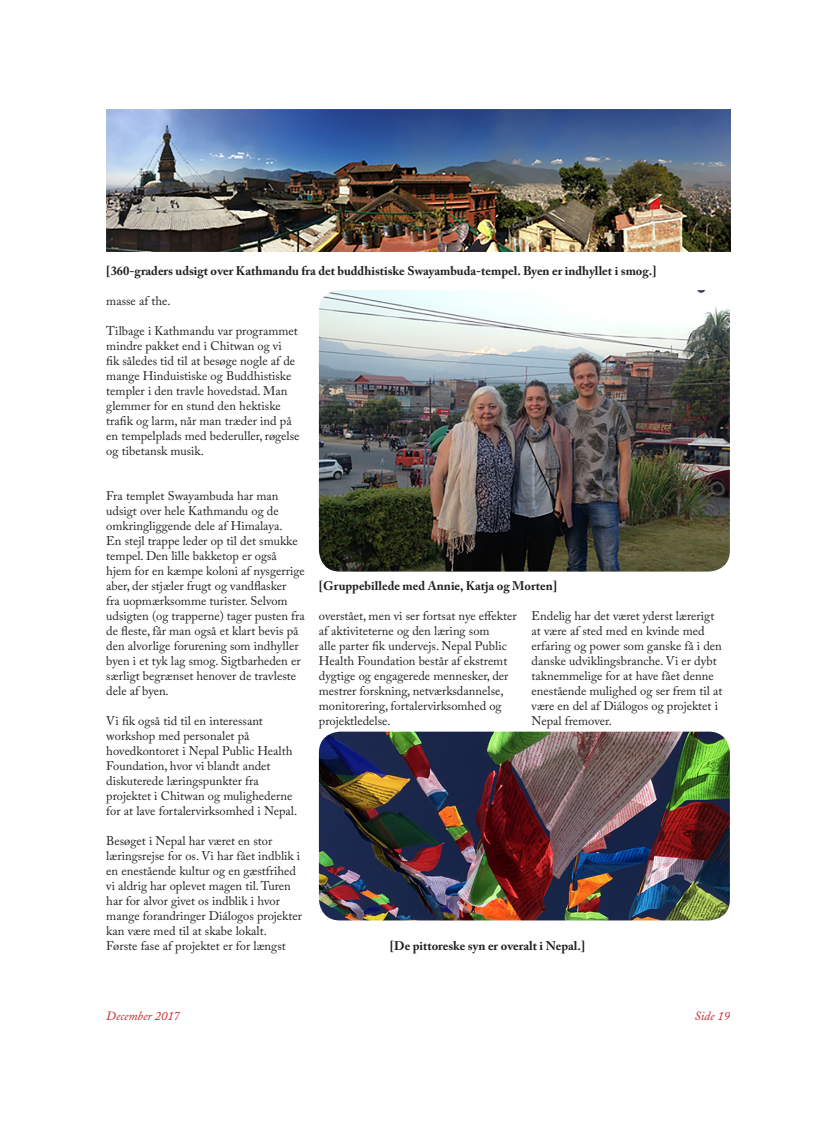
<style>
.page{position:relative;width:815px;height:1124px;background:#fff}
.page>*{position:absolute;margin:0;border:0;box-sizing:border-box;transform-origin:0 0}
.t1{font:12.5px/15px "Adobe Caslon Pro";color:#231f20}
.t2{font:700 12.5px "Adobe Caslon Pro";color:#231f20}
.t3{font:italic 12.5px "Adobe Caslon Pro";color:#c82329}
</style>
<div class="page">
<img style="left:319px;top:290px;width:411px;height:281px">
<img style="left:106px;top:110px;width:624px;height:142px">
<img style="left:319px;top:731px;width:411px;height:189px">
<p class="t2" style="left:106px;top:263px;width:552px">[360-graders udsigt over Kathmandu fra det buddhistiske Swayambuda-tempel. Byen er indhyllet i smog.]</p>
<p class="t1" style="left:106px;top:293px;width:66px">masse af the.</p>
<p class="t1" style="left:106px;top:323px;width:195px">Tilbage i Kathmandu var programmet mindre pakket end i Chitwan og vi<br>fik således tid til at besøge nogle af de mange Hinduistiske og Buddhistiske templer i den travle hovedstad. Man glemmer for en stund den hektiske trafik og larm, når man træder ind på en tempelplads med bederuller, røgelse og tibetansk musik.</p>
<p class="t1" style="left:106px;top:488px;width:200px">Fra templet Swayambuda har man udsigt over hele Kathmandu og de omkringliggende dele af Himalaya.<br>En stejl trappe leder op til det smukke tempel. Den lille bakketop er også hjem for en kæmpe koloni af nysgerrige aber, der stjæler frugt og vandflasker<br>fra uopmærksomme turister. Selvom udsigten (og trapperne) tager pusten fra de fleste, får man også et klart bevis på den alvorlige forurening som indhyller byen i et tyk lag smog. Sigtbarheden er særligt begrænset henover de travleste dele af byen.</p>
<p class="t1" style="left:106px;top:713px;width:193px">Vi fik også tid til en interessant workshop med personalet på hovedkontoret i Nepal Public Health Foundation, hvor vi blandt andet diskuterede læringspunkter fra projektet i Chitwan og mulighederne for at lave fortalervirksomhed i Nepal.</p>
<p class="t1" style="left:106px;top:833px;width:197px">Besøget i Nepal har været en stor læringsrejse for os. Vi har fået indblik i en enestående kultur og en gæstfrihed vi aldrig har oplevet magen til. Turen har for alvor givet os indblik i hvor mange forandringer Diálogos projekter kan være med til at skabe lokalt.<br>Første fase af projektet er for længst</p>
<p class="t2" style="left:319px;top:578px;width:240px">[Gruppebillede med Annie, Katja og Morten]</p>
<p class="t1" style="left:319px;top:608px;width:199px">overstået, men vi ser fortsat nye effekter af aktiviteterne og den læring som<br>alle parter fik undervejs. Nepal Public Health Foundation består af ekstremt dygtige og engagerede mennesker, der mestrer forskning, netværksdannelse, monitorering, fortalervirksomhed og projektledelse.</p>
<p class="t1" style="left:532px;top:608px;width:192px">Endelig har det været yderst lærerigt at være af sted med en kvinde med erfaring og power som ganske få i den danske udviklingsbranche. Vi er dybt taknemmelige for at have fået denne enestående mulighed og ser frem til at være en del af Diálogos og projektet i Nepal fremover.</p>
<p class="t2" style="left:390px;top:938px;width:197px">[De pittoreske syn er overalt i Nepal.]</p>
<p class="t3" style="left:106px;top:1008px;width:75px">December 2017</p>
<p class="t3" style="left:694px;top:1008px;width:37px">Side 19</p>
</div>
